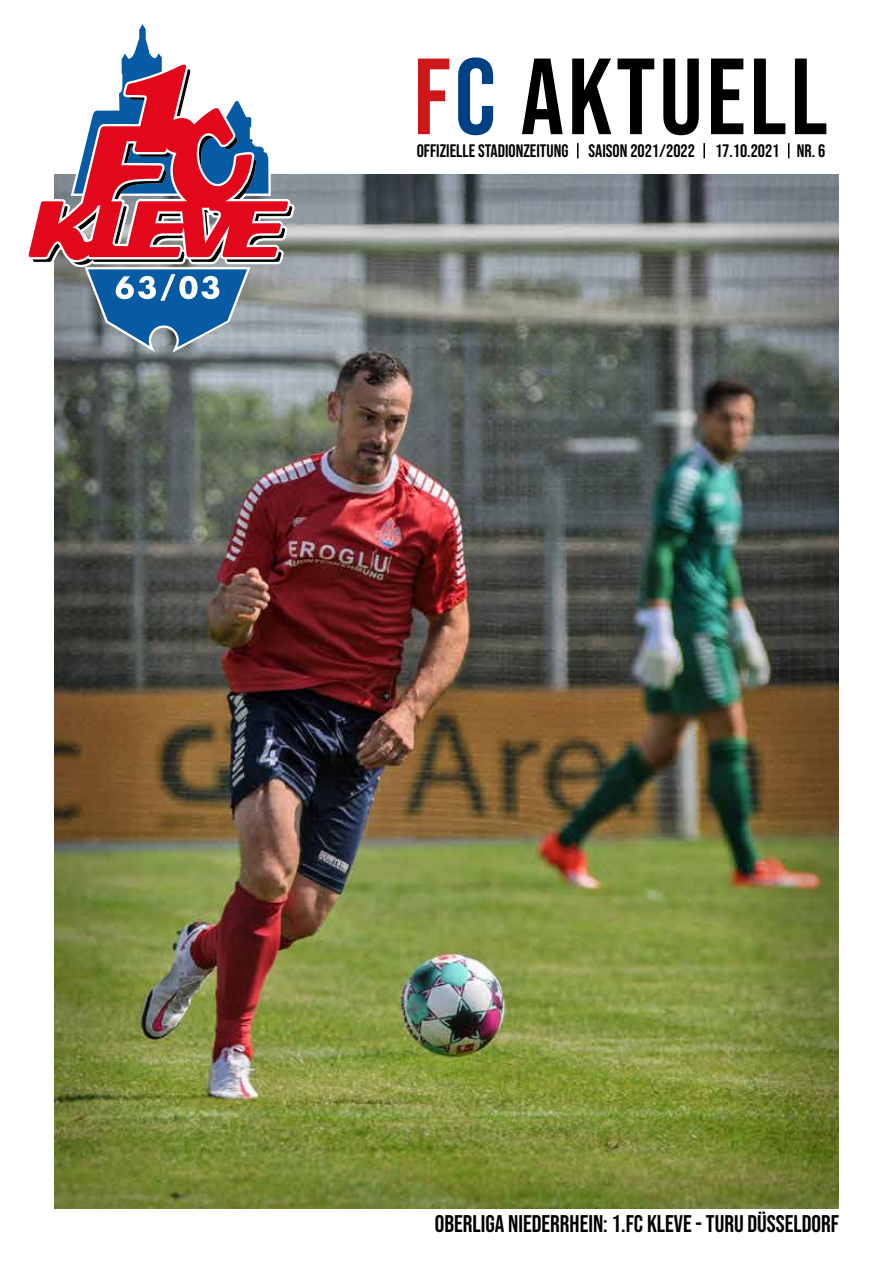
<style>
.page{position:relative;width:893px;height:1263px;background:#fff}
.page>*{position:absolute;margin:0;border:0;box-sizing:border-box;transform-origin:0 0}
.t1{font:108px "Bebas Neue";letter-spacing:.035em;color:#000}
.t2{font:24px "Bebas Neue";color:#000}
.t3{font:18px "Bebas Neue";color:#000}
.s1{color:#cd1719}
.s2{color:#004185}
</style>
<div class="page">
<img style="left:54px;top:175px;width:785px;height:1034px">
<svg style="left:28px;top:121px;width:260px;height:139px"></svg>
<svg style="left:198px;top:100px;width:70px;height:99px"></svg>
<svg style="left:33px;top:206px;width:260px;height:147px"></svg>
<svg style="left:74px;top:25px;width:117px;height:174px"></svg>
<svg style="left:577px;top:143px;width:1px;height:15px"></svg>
<svg style="left:703px;top:143px;width:2px;height:15px"></svg>
<svg style="left:788px;top:143px;width:1px;height:15px"></svg>
<h1 class="t1" style="left:414px;top:36px;width:416px"><span class="s1">F</span><span class="s2">C</span> AKTUELL</h1>
<p class="t3" style="left:417px;top:141px;width:410px">OFFIZIELLE STADIONZEITUNG SAISON 2021/2022 17.10.2021 NR. 6</p>
<h2 class="t2" style="left:435px;top:1210px;width:406px">OBERLIGA NIEDERRHEIN: 1.FC KLEVE - TURU DÜSSELDORF</h2>
</div>
